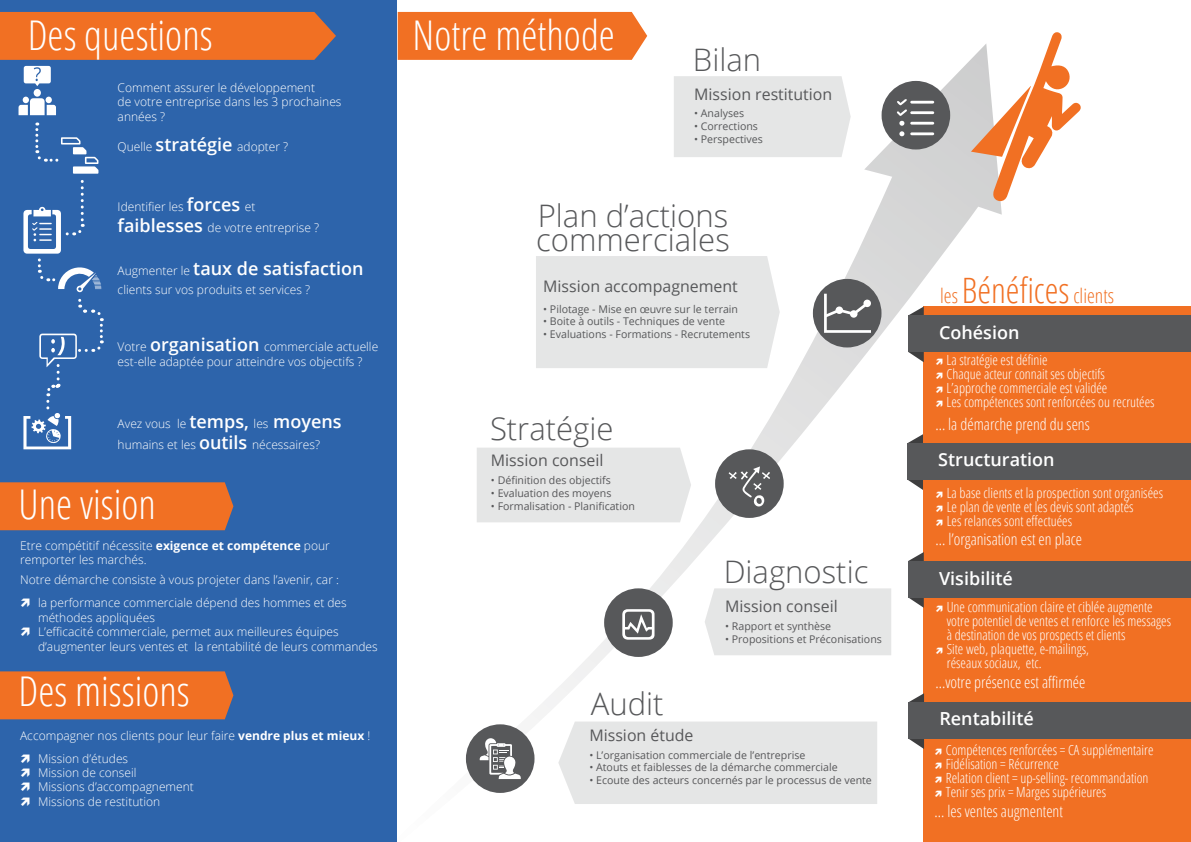
<style>
.page{position:relative;width:1191px;height:842px;background:#fff}
.page>*{position:absolute;margin:0;border:0;box-sizing:border-box;transform-origin:0 0}
.t1{font:300 condensed 41px "Open Sans";color:#fff}
.t2{font:300 31px/23.3px "Open Sans";color:#57585a}
.t3{font:300 condensed 20px "Open Sans";color:#f17023}
.t4{font:600 18px "Open Sans";color:#fff}
.liste_puce{font:300 condensed 16px "Open Sans";color:#fff}
.t5{font:15.9px "Open Sans";color:#57585a}
.t6{font:300 condensed 14px/14px "Open Sans";color:#fff}
.t7{font:300 12px/14.4px "Open Sans";color:#fff}
.t8{font:10.6px "Open Sans";color:#57585a}
.s1{font-weight:600;font-size:18px}
.s2{font-weight:300;font-size:12px}
.s3{font-weight:700}
.s4{font-size:35px}
</style>
<div class="page">
<div style="left:0;top:0;width:397px;height:842px;background:#2d64ab"></div>
<svg style="left:397px;top:43px;width:604px;height:750px"></svg>
<div style="left:0;top:12px;width:336px;height:48px;background:#f17023"></div>
<div style="left:398px;top:12px;width:249px;height:48px;background:#f17023"></div>
<div style="left:34px;top:89px;width:7px;height:8px;background:#fff;border-radius:50%"></div>
<svg style="left:19px;top:97px;width:37px;height:18px"></svg>
<svg style="left:24px;top:66px;width:27px;height:20px"></svg>
<svg style="left:23px;top:123px;width:81px;height:326px"></svg>
<svg style="left:971px;top:32px;width:110px;height:169px"></svg>
<div style="left:923px;top:306px;width:268px;height:536px;background:#f17023"></div>
<svg style="left:908px;top:693px;width:16px;height:56px"></svg>
<div style="left:908px;top:702px;width:283px;height:37px;background:#57585a"></div>
<svg style="left:908px;top:552px;width:15px;height:56px"></svg>
<div style="left:908px;top:561px;width:283px;height:36px;background:#57585a"></div>
<svg style="left:907px;top:434px;width:16px;height:56px"></svg>
<div style="left:907px;top:443px;width:284px;height:37px;background:#57585a"></div>
<svg style="left:908px;top:306px;width:15px;height:56px"></svg>
<div style="left:908px;top:315px;width:283px;height:37px;background:#57585a"></div>
<div style="left:881px;top:81px;width:69px;height:68px;background:#57585a;border-radius:50%"></div>
<svg style="left:897px;top:99px;width:37px;height:37px"></svg>
<div style="left:674px;top:76px;width:176px;height:81px;background:#e5e6e6"></div>
<div style="left:604px;top:588px;width:68px;height:69px;background:#57585a;border-radius:50%"></div>
<svg style="left:622px;top:609px;width:32px;height:31px"></svg>
<div style="left:704px;top:588px;width:187px;height:67px;background:#e5e6e6"></div>
<div style="left:536px;top:256px;width:243px;height:112px;background:#e5e6e6"></div>
<div style="left:813px;top:279px;width:68px;height:68px;background:#57585a;border-radius:50%"></div>
<div style="left:715px;top:449px;width:68px;height:69px;background:#57585a;border-radius:50%"></div>
<svg style="left:728px;top:466px;width:42px;height:41px"></svg>
<div style="left:477px;top:448px;width:214px;height:74px;background:#e5e6e6"></div>
<div style="left:466px;top:724px;width:68px;height:69px;background:#57585a;border-radius:50%"></div>
<svg style="left:479px;top:738px;width:42px;height:41px"></svg>
<div style="left:558px;top:721px;width:319px;height:83px;background:#e5e6e6"></div>
<svg style="left:824px;top:294px;width:47px;height:39px"></svg>
<div style="left:0;top:482px;width:233px;height:48px;background:#f17023"></div>
<div style="left:0;top:671px;width:233px;height:48px;background:#f17023"></div>
<p class="t1" style="left:28px;top:7px;width:186px">Des questions</p>
<p class="t1" style="left:412px;top:7px;width:204px">Notre méthode</p>
<p class="t7" style="left:118px;top:80px;width:225px">Comment assurer le développement<br>de votre entreprise dans les 3 prochaines années ?</p>
<p class="t7" style="left:118px;top:139px;width:172px">Quelle <span class="s1">stratégie</span> adopter ?</p>
<p class="t2" style="left:693px;top:47px;width:70px">Bilan</p>
<p class="t5" style="left:694px;top:83px;width:140px">Mission restitution</p>
<p class="t8" style="left:694px;top:106px;width:51px">• Analyses</p>
<p class="t8" style="left:694px;top:119px;width:65px">• Corrections</p>
<p class="t8" style="left:694px;top:132px;width:70px">• Perspectives</p>
<p class="t7" style="left:118px;top:195px;width:203px;line-height:21.6px">Identifier les <span class="s1">forces</span> et <span class="s1">faiblesses</span> de votre entreprise ?</p>
<p class="t4" style="left:118px;top:256px;width:247px"><span class="s2">Augmenter le</span> taux de satisfaction</p>
<p class="t7" style="left:118px;top:282px;width:194px">clients sur vos produits et services ?</p>
<p class="t7" style="left:118px;top:339px;width:262px">Votre <span class="s1">organisation</span> commerciale actuelle</p>
<p class="t7" style="left:118px;top:354px;width:246px">est-elle adaptée pour atteindre vos objectifs ?</p>
<p class="t7" style="left:118px;top:412px;width:225px;line-height:21.6px">Avez vous le <span class="s1">temps,</span> les <span class="s1">moyens </span>humains et les <span class="s1">outils</span> nécessaires?</p>
<p class="t1" style="left:19px;top:476px;width:139px">Une vision</p>
<p class="t7" style="left:20px;top:538px;width:311px">Etre compétitif nécessite <span class="s3">exigence et compétence</span> pour remporter les marchés.</p>
<p class="t7" style="left:20px;top:573px;width:320px">Notre démarche consiste à vous projeter dans l’avenir, car :</p>
<p class="t7" style="left:38px;top:595px;width:310px">la performance commerciale dépend des hommes et des méthodes appliquées</p>
<p class="t7" style="left:38px;top:624px;width:341px">L’efficacité commerciale, permet aux meilleures équipes d’augmenter leurs ventes et la rentabilité de leurs commandes</p>
<p class="t1" style="left:19px;top:663px;width:173px">Des missions</p>
<p class="t7" style="left:20px;top:728px;width:352px">Accompagner nos clients pour leur faire <span class="s3">vendre plus et mieux</span> !</p>
<p class="t7" style="left:38px;top:751px;width:92px">Mission d’études</p>
<p class="t7" style="left:38px;top:765px;width:100px">Mission de conseil</p>
<p class="t7" style="left:38px;top:779px;width:157px">Missions d’accompagnement</p>
<p class="t7" style="left:38px;top:794px;width:124px">Missions de restitution</p>
<p class="t2" style="left:536px;top:204px;width:195px">Plan d’actions commerciales</p>
<p class="t5" style="left:543px;top:276px;width:196px">Mission accompagnement</p>
<p class="t8" style="left:543px;top:302px;width:196px">• Pilotage - Mise en œuvre sur le terrain</p>
<p class="t8" style="left:543px;top:314px;width:183px">• Boite à outils - Techniques de vente</p>
<p class="t8" style="left:543px;top:327px;width:208px">• Evaluations - Formations - Recrutements</p>
<p class="t2" style="left:490px;top:416px;width:125px">Stratégie</p>
<p class="t5" style="left:491px;top:450px;width:114px">Mission conseil</p>
<p class="t8" style="left:491px;top:473px;width:121px">• Définition des objectifs</p>
<p class="t8" style="left:491px;top:486px;width:122px">• Evaluation des moyens</p>
<p class="t8" style="left:491px;top:498px;width:146px">• Formalisation - Planification</p>
<p class="t2" style="left:723px;top:560px;width:146px">Diagnostic</p>
<p class="t5" style="left:725px;top:595px;width:114px">Mission conseil</p>
<p class="t8" style="left:725px;top:619px;width:107px">• Rapport et synthèse</p>
<p class="t8" style="left:725px;top:631px;width:158px">• Propositions et Préconisations</p>
<p class="t2" style="left:591px;top:691px;width:74px">Audit</p>
<p class="t5" style="left:589px;top:724px;width:106px">Mission étude</p>
<p class="t8" style="left:589px;top:747px;width:217px">• L’organisation commerciale de l’entreprise</p>
<p class="t8" style="left:589px;top:760px;width:250px">• Atouts et faiblesses de la démarche commerciale</p>
<p class="t8" style="left:589px;top:773px;width:284px">• Ecoute des acteurs concernés par le processus de vente</p>
<p class="t3" style="left:940px;top:282px;width:175px">les <span class="s4">Bénéfices</span> clients</p>
<p class="t4" style="left:939px;top:320px;width:82px">Cohésion</p>
<p class="t6" style="left:946px;top:353px;width:102px">La stratégie est définie</p>
<p class="t6" style="left:946px;top:367px;width:160px">Chaque acteur connait ses objectifs</p>
<p class="t6" style="left:946px;top:381px;width:162px">L’approche commerciale est validée</p>
<p class="t6" style="left:946px;top:395px;width:209px">Les compétences sont renforcées ou recrutées</p>
<p class="liste_puce" style="left:935px;top:413px;width:156px">... la démarche prend du sens</p>
<p class="t4" style="left:938px;top:447px;width:118px">Structuration</p>
<p class="t6" style="left:946px;top:485px;width:218px">La base clients et la prospection sont organisées</p>
<p class="t6" style="left:946px;top:499px;width:188px">Le plan de vente et les devis sont adaptés</p>
<p class="t6" style="left:946px;top:513px;width:127px">Les relances sont effectuées</p>
<p class="liste_puce" style="left:935px;top:529px;width:148px">... l’organisation est en place</p>
<p class="t4" style="left:939px;top:566px;width:75px">Visibilité</p>
<p class="t6" style="left:946px;top:599px;width:226px">Une communication claire et ciblée augmente votre potentiel de ventes et renforce les messages à destination de vos prospects et clients</p>
<p class="t6" style="left:946px;top:641px;width:144px">Site web, plaquette, e-mailings, réseaux sociaux, etc.</p>
<p class="liste_puce" style="left:935px;top:671px;width:151px">...votre présence est affirmée</p>
<p class="t4" style="left:939px;top:707px;width:96px">Rentabilité</p>
<p class="t6" style="left:946px;top:742px;width:209px">Compétences renforcées = CA supplémentaire</p>
<p class="t6" style="left:946px;top:756px;width:115px">Fidélisation = Récurrence</p>
<p class="t6" style="left:946px;top:770px;width:204px">Relation client = up-selling- recommandation</p>
<p class="t6" style="left:946px;top:784px;width:162px">Tenir ses prix = Marges supérieures</p>
<p class="liste_puce" style="left:934px;top:800px;width:130px">... les ventes augmentent</p>
</div>
